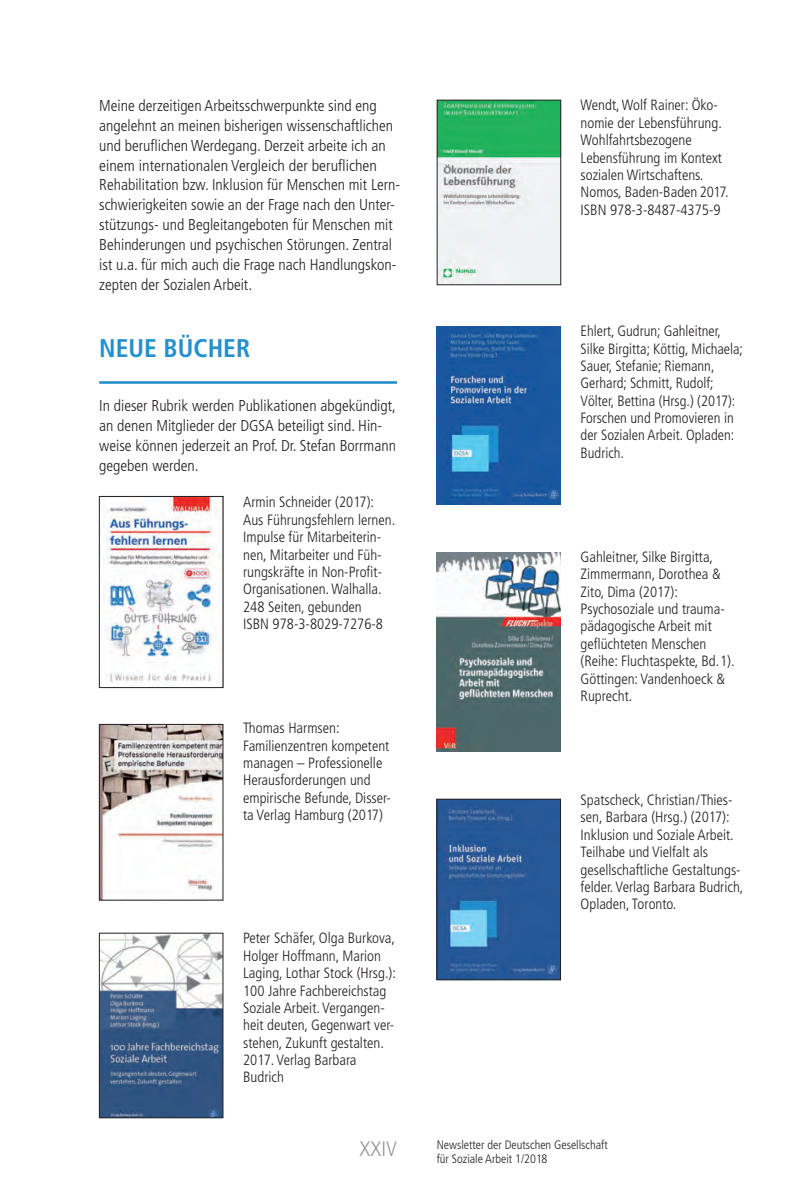
<style>
.page{position:relative;width:794px;height:1191px;background:#fff}
.page>*{position:absolute;margin:0;border:0;box-sizing:border-box;transform-origin:0 0}
.t1{font:700 condensed 25.55px "Frutiger";color:#2491ce}
.t2{font:300 condensed 21px "Frutiger";color:#939598}
.t3{font:300 condensed 15.75px/19.8px "Frutiger";color:#231f20}
.t4{font:300 condensed 14.88px/17.3px "Frutiger";color:#231f20}
.t5{font:300 condensed 12.25px/14px "Frutiger";color:#231f20}
</style>
<div class="page">
<img style="left:103px;top:498px;width:117px;height:188px">
<div style="left:99px;top:496px;width:124px;height:192px;border:1px solid #231f20"></div>
<img style="left:101px;top:726px;width:120px;height:172px">
<div style="left:99px;top:724px;width:124px;height:176px;border:1px solid #231f20"></div>
<img style="left:101px;top:935px;width:120px;height:181px">
<div style="left:99px;top:933px;width:124px;height:185px;border:1px solid #231f20"></div>
<img style="left:439px;top:102px;width:120px;height:181px">
<div style="left:437px;top:100px;width:124px;height:185px;border:1px solid #231f20"></div>
<hr style="left:99px;top:381px;width:298px;height:3px;background:#2491ce">
<img style="left:437px;top:327px;width:124px;height:177px">
<img style="left:437px;top:552px;width:124px;height:199px">
<img style="left:439px;top:801px;width:120px;height:177px">
<div style="left:437px;top:799px;width:124px;height:181px;border:1px solid #231f20"></div>
<p class="t3" style="left:99px;top:96px;width:302px">Meine derzeitigen Arbeitsschwerpunkte sind eng angelehnt an meinen bisherigen wissenschaftlichen und beruflichen Werdegang. Derzeit arbeite ich an einem internationalen Vergleich der beruflichen Rehabilitation bzw. Inklusion für Menschen mit Lern&shy;schwierigkeiten sowie an der Frage nach den Unter&shy;stützungs- und Begleitangeboten für Menschen mit Behinderungen und psychischen Störungen. Zentral ist u.a. für mich auch die Frage nach Handlungskon&shy;zepten der Sozialen Arbeit.</p>
<h1 class="t1" style="left:99px;top:332px;width:152px">NEUE BÜCHER</h1>
<p class="t3" style="left:99px;top:396px;width:298px">In dieser Rubrik werden Publikationen abgekündigt, an denen Mitglieder der DGSA beteiligt sind. Hin&shy;weise können jederzeit an Prof. Dr. Stefan Borrmann gegeben werden.</p>
<p class="t4" style="left:243px;top:494px;width:154px">Armin Schneider (2017):<br>Aus Führungsfehlern lernen.<br>Impulse für Mitarbeiterin&shy;nen, Mitarbeiter und Füh&shy;rungskräfte in Non-Profit-<br>Organisationen. Walhalla.<br>248 Seiten, gebunden<br>ISBN 978-3-8029-7276-8</p>
<p class="t4" style="left:243px;top:719px;width:149px">Thomas Harmsen:<br>Familienzentren kompetent managen – Professionelle<br>Herausforderungen und empirische Befunde, Disser&shy;ta Verlag Hamburg (2017)</p>
<p class="t4" style="left:243px;top:930px;width:154px">Peter Schäfer, Olga Burkova,<br>Holger Hoffmann, Marion<br>Laging, Lothar Stock (Hrsg.):<br>100 Jahre Fachbereichstag<br>Soziale Arbeit. Vergangen&shy;heit deuten, Gegenwart ver&shy;stehen, Zukunft gestalten.<br>2017. Verlag Barbara<br>Budrich</p>
<p class="t4" style="left:580px;top:97px;width:150px">Wendt, Wolf Rainer: Öko&shy;nomie der Lebensführung.<br>Wohlfahrtsbezogene<br>Lebensführung im Kontext sozialen Wirtschaftens.<br>Nomos, Baden-Baden 2017.<br>ISBN 978-3-8487-4375-9</p>
<p class="t4" style="left:580px;top:322px;width:164px">Ehlert, Gudrun; Gahleitner,<br>Silke Birgitta; Köttig, Michaela;<br>Sauer, Stefanie; Riemann,<br>Gerhard; Schmitt, Rudolf;<br>Völter, Bettina (Hrsg.) (2017):<br>Forschen und Promovieren in der Sozialen Arbeit. Opladen:<br>Budrich.</p>
<p class="t4" style="left:580px;top:548px;width:155px">Gahleitner, Silke Birgitta,<br>Zimmermann, Dorothea &amp;<br>Zito, Dima (2017):<br>Psychosoziale und trauma&shy;pädagogische Arbeit mit geflüchteten Menschen (Reihe: Fluchtaspekte, Bd. 1).<br>Göttingen: Vandenhoeck &amp;<br>Ruprecht.</p>
<p class="t4" style="left:580px;top:791px;width:164px">Spatscheck, Christian/Thies&shy;sen, Barbara (Hrsg.) (2017):<br>Inklusion und Soziale Arbeit.<br>Teilhabe und Vielfalt als gesellschaftliche Gestaltungs&shy;felder. Verlag Barbara Budrich,<br>Opladen, Toronto.</p>
<h2 class="t2" style="left:359px;top:1136px;width:39px">XXIV</h2>
<p class="t5" style="left:437px;top:1138px;width:173px">Newsletter der Deutschen Gesellschaft für Soziale Arbeit 1/2018</p>
</div>
